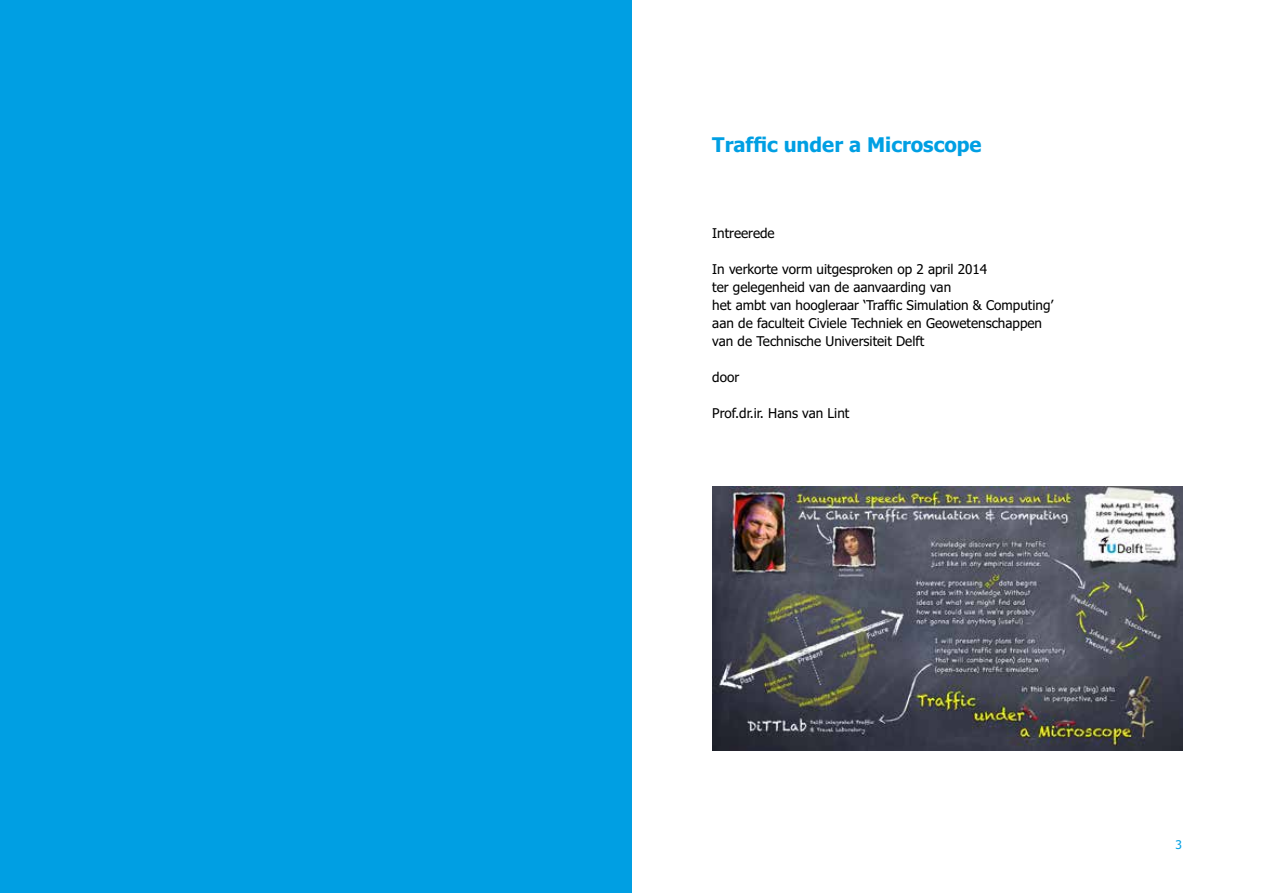
<style>
.page{position:relative;width:1263px;height:893px;background:#fff}
.page>*{position:absolute;margin:0;border:0;box-sizing:border-box;transform-origin:0 0}
.t1{font:700 20.25px "Tu Tahoma";color:#009fe3}
.t2{font:13.5px/18px "Tu Tahoma";color:#000}
.t3{font:12px "Tu Tahoma";color:#009fe3}
</style>
<div class="page">
<img style="left:713px;top:487px;width:469px;height:264px">
<div style="left:0;top:0;width:631px;height:893px;background:#009fe3"></div>
<h1 class="t1" style="left:712px;top:131px;width:271px">Traffic under a Microscope</h1>
<p class="t2" style="left:712px;top:223px;width:64px">Intreerede</p>
<p class="t2" style="left:712px;top:259px;width:343px">In verkorte vorm uitgesproken op 2 april 2014<br>ter gelegenheid van de aanvaarding van<br>het ambt van hoogleraar ‘Traffic Simulation &amp; Computing’ aan de faculteit Civiele Techniek en Geowetenschappen van de Technische Universiteit Delft</p>
<p class="t2" style="left:712px;top:367px;width:28px">door</p>
<p class="t2" style="left:712px;top:403px;width:139px">Prof.dr.ir. Hans van Lint</p>
<p class="t3" style="left:1175px;top:837px;width:8px">3</p>
</div>
